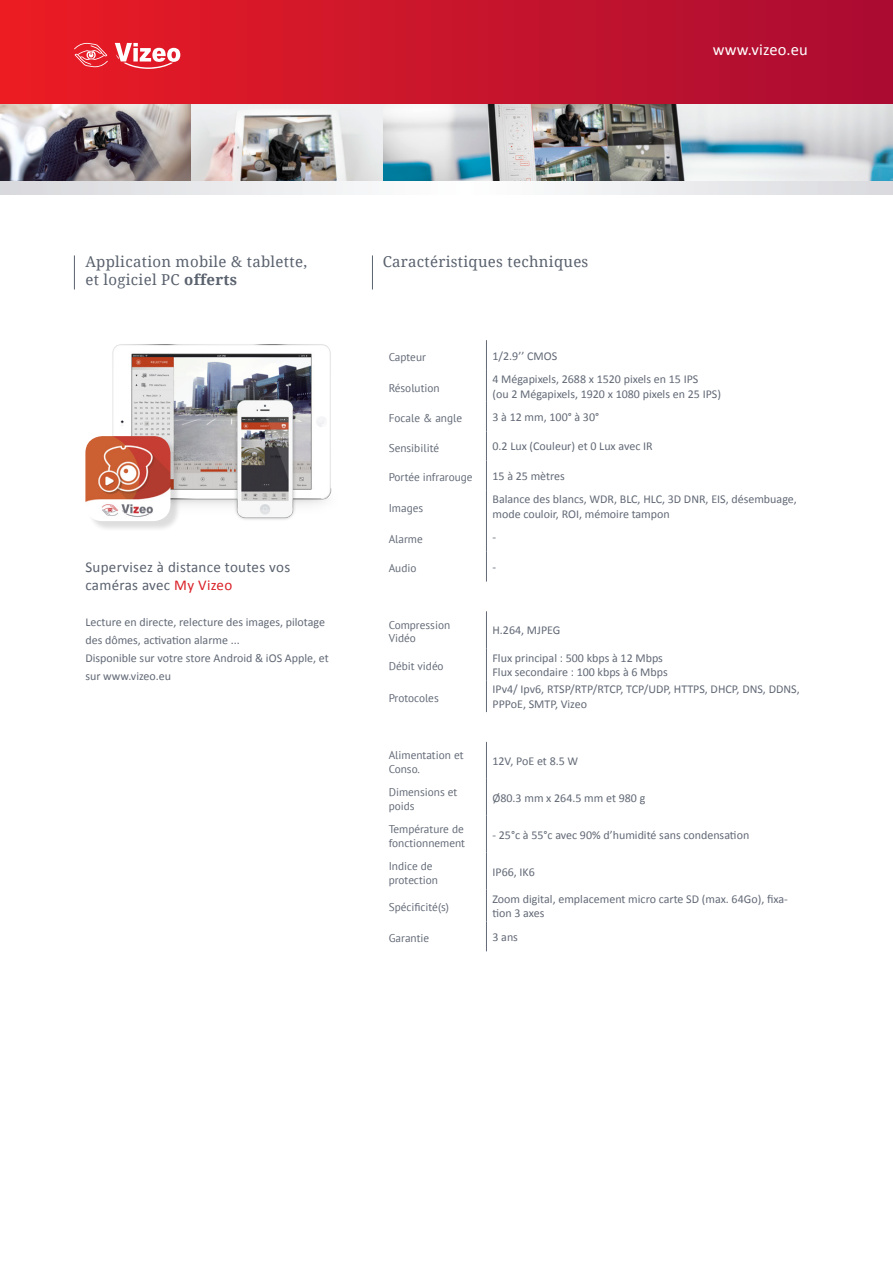
<style>
.page{position:relative;width:893px;height:1263px;background:#fff}
.page>*{position:absolute;margin:0;border:0;box-sizing:border-box;transform-origin:0 0}
.H1____Designation{font:16.5px "Calibri";letter-spacing:.01em;color:#fff}
.H2____Chapitres{font:15px "Droid Serif";letter-spacing:.02em;color:#5a626e}
.H2____Chapitres-2{font:15px/18px "Calibri";letter-spacing:.02em;color:#5a626e}
.Colonne_02____Caract{font:12px/14.4px "Calibri";color:#626976}
.Colonne_01____Design{font:11.25px/13.5px "PT Sans";color:#626976}
.s1{font-weight:700}
.s2{color:#d92128}
</style>
<div class="page">
<div style="left:0;top:0;width:893px;height:105px;background:linear-gradient(to right,#eb1d24,#a90c33)"></div>
<svg style="left:0;top:181px;width:893px;height:13px"></svg>
<hr style="left:486px;top:370px;width:1px;height:32px;background:#626976">
<hr style="left:486px;top:402px;width:1px;height:30px;background:#626976">
<svg style="left:486px;top:432px;width:1px;height:28px"></svg>
<hr style="left:486px;top:460px;width:1px;height:30px;background:#626976">
<hr style="left:486px;top:490px;width:1px;height:32px;background:#626976">
<hr style="left:486px;top:522px;width:1px;height:30px;background:#626976">
<svg style="left:486px;top:552px;width:1px;height:29px"></svg>
<hr style="left:486px;top:611px;width:1px;height:37px;background:#626976">
<hr style="left:486px;top:648px;width:1px;height:32px;background:#626976">
<hr style="left:486px;top:680px;width:1px;height:32px;background:#626976">
<hr style="left:486px;top:742px;width:1px;height:37px;background:#626976">
<hr style="left:486px;top:779px;width:1px;height:37px;background:#626976">
<hr style="left:486px;top:816px;width:1px;height:37px;background:#626976">
<hr style="left:486px;top:853px;width:1px;height:37px;background:#626976">
<hr style="left:486px;top:890px;width:1px;height:31px;background:#626976">
<hr style="left:486px;top:921px;width:1px;height:30px;background:#626976">
<hr style="left:486px;top:340px;width:1px;height:30px;background:#626976">
<hr style="left:372px;top:255px;width:1px;height:34px;background:#5a626e">
<img style="left:0;top:105px;width:893px;height:76px">
<svg style="left:74px;top:43px;width:34px;height:24px"></svg>
<svg style="left:115px;top:43px;width:65px;height:26px"></svg>
<img style="left:112px;top:344px;width:220px;height:176px">
<hr style="left:74px;top:255px;width:1px;height:34px;background:#5a626e">
<div style="left:87px;top:437px;width:94px;height:94px;background:#231f20;opacity:.15"></div>
<img style="left:85px;top:436px;width:85px;height:85px">
<p class="H1____Designation" style="left:713px;top:39px;width:97px">www.vizeo.eu</p>
<p class="H2____Chapitres" style="left:85px;top:253px;width:223px">Application mobile &amp; tablette,</p>
<p class="H2____Chapitres" style="left:85px;top:271px;width:153px">et logiciel PC <span class="s1">offerts</span></p>
<p class="H2____Chapitres-2" style="left:85px;top:558px;width:206px">Supervisez à distance toutes vos caméras avec <span class="s2">My Vizeo</span></p>
<p class="Colonne_02____Caract" style="left:85px;top:613px;width:241px;line-height:18px">Lecture en directe, relecture des images, pilotage des dômes, activation alarme ...</p>
<p class="Colonne_02____Caract" style="left:85px;top:649px;width:245px;line-height:18px">Disponible sur votre store Android &amp; iOS Apple, et sur www.vizeo.eu</p>
<p class="H2____Chapitres" style="left:383px;top:253px;width:207px">Caractéristiques techniques</p>
<p class="Colonne_01____Design" style="left:389px;top:350px;width:39px">Capteur</p>
<p class="Colonne_02____Caract" style="left:492px;top:348px;width:66px">1/2.9’’ CMOS</p>
<p class="Colonne_01____Design" style="left:389px;top:381px;width:52px">Résolution</p>
<p class="Colonne_02____Caract" style="left:492px;top:372px;width:207px">4 Mégapixels, 2688 x 1520 pixels en 15 IPS</p>
<p class="Colonne_02____Caract" style="left:492px;top:386px;width:230px">(ou 2 Mégapixels, 1920 x 1080 pixels en 25 IPS)</p>
<p class="Colonne_01____Design" style="left:389px;top:411px;width:75px">Focale &amp; angle</p>
<p class="Colonne_02____Caract" style="left:492px;top:410px;width:108px">3 à 12 mm, 100° à 30°</p>
<p class="Colonne_01____Design" style="left:389px;top:441px;width:52px">Sensibilité</p>
<p class="Colonne_02____Caract" style="left:492px;top:439px;width:162px">0.2 Lux (Couleur) et 0 Lux avec IR</p>
<p class="Colonne_01____Design" style="left:389px;top:470px;width:85px">Portée infrarouge</p>
<p class="Colonne_02____Caract" style="left:492px;top:469px;width:74px">15 à 25 mètres</p>
<p class="Colonne_01____Design" style="left:389px;top:501px;width:36px">Images</p>
<p class="Colonne_02____Caract" style="left:492px;top:492px;width:306px">Balance des blancs, WDR, BLC, HLC, 3D DNR, EIS, désembuage, mode couloir, ROI, mémoire tampon</p>
<p class="Colonne_01____Design" style="left:389px;top:532px;width:36px">Alarme</p>
<p class="Colonne_02____Caract" style="left:492px;top:530px;width:5px">-</p>
<p class="Colonne_01____Design" style="left:389px;top:561px;width:29px">Audio</p>
<p class="Colonne_02____Caract" style="left:492px;top:560px;width:5px">-</p>
<p class="Colonne_01____Design" style="left:389px;top:618px;width:63px">Compression</p>
<p class="Colonne_01____Design" style="left:389px;top:631px;width:29px">Vidéo</p>
<p class="Colonne_01____Design" style="left:389px;top:659px;width:56px">Débit vidéo</p>
<p class="Colonne_02____Caract" style="left:492px;top:623px;width:70px">H.264, MJPEG</p>
<p class="Colonne_02____Caract" style="left:492px;top:650px;width:172px">Flux principal : 500 kbps à 12 Mbps</p>
<p class="Colonne_02____Caract" style="left:492px;top:665px;width:177px">Flux secondaire : 100 kbps à 6 Mbps</p>
<p class="Colonne_01____Design" style="left:389px;top:691px;width:52px">Protocoles</p>
<p class="Colonne_02____Caract" style="left:492px;top:682px;width:309px">IPv4/ Ipv6, RTSP/RTP/RTCP, TCP/UDP, HTTPS, DHCP, DNS, DDNS,<br>PPPoE, SMTP, Vizeo</p>
<p class="Colonne_01____Design" style="left:389px;top:748px;width:76px">Alimentation et</p>
<p class="Colonne_01____Design" style="left:389px;top:762px;width:33px">Conso.</p>
<p class="Colonne_02____Caract" style="left:492px;top:754px;width:87px">12V, PoE et 8.5 W</p>
<p class="Colonne_01____Design" style="left:389px;top:785px;width:70px">Dimensions et</p>
<p class="Colonne_01____Design" style="left:389px;top:799px;width:27px">poids</p>
<p class="Colonne_02____Caract" style="left:492px;top:791px;width:154px">Ø80.3 mm x 264.5 mm et 980 g</p>
<p class="Colonne_01____Design" style="left:389px;top:822px;width:77px">Température de</p>
<p class="Colonne_01____Design" style="left:389px;top:836px;width:78px">fonctionnement</p>
<p class="Colonne_02____Caract" style="left:492px;top:828px;width:258px">- 25°c à 55°c avec 90% d’humidité sans condensation</p>
<p class="Colonne_01____Design" style="left:389px;top:859px;width:51px">Indice de protection</p>
<p class="Colonne_02____Caract" style="left:492px;top:864px;width:44px">IP66, IK6</p>
<p class="Colonne_01____Design" style="left:389px;top:900px;width:62px">Spécificité(s)</p>
<p class="Colonne_02____Caract" style="left:492px;top:892px;width:297px">Zoom digital, emplacement micro carte SD (max. 64Go), fixa&shy;tion 3 axes</p>
<p class="Colonne_01____Design" style="left:389px;top:931px;width:42px">Garantie</p>
<p class="Colonne_02____Caract" style="left:492px;top:930px;width:27px">3 ans</p>
</div>
